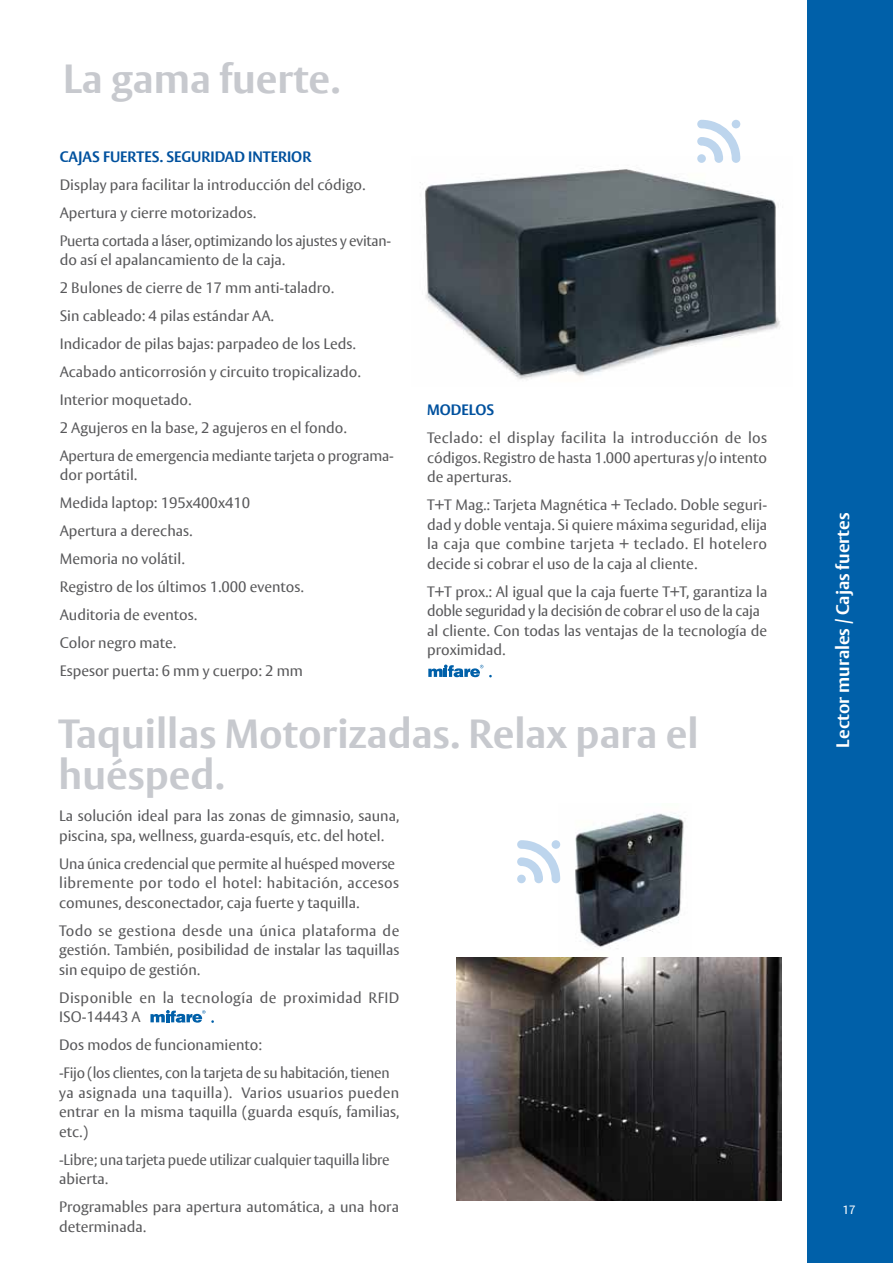
<style>
.page{position:relative;width:893px;height:1263px;background:#fff}
.page>*{position:absolute;margin:0;border:0;box-sizing:border-box;transform-origin:0 0}
.t1{font:700 40.5px/40.5px "ASSA Vesta";color:#c7c9ce}
.t2{font:700 18px "ASSA Vesta";color:#fff}
.t3{font:15px/19.5px "ASSA Vesta";color:#58585a}
.t4{font:15px/19.5px "ASSA Vesta";letter-spacing:.025em;color:#58585a}
.t5{font:700 15px "ASSA Vesta";color:#00519e}
.t6{font:12px "ASSA Vesta";color:#fff}
</style>
<div class="page">
<img style="left:560px;top:813px;width:124px;height:135px">
<img style="left:456px;top:957px;width:325px;height:244px">
<svg style="left:517px;top:840px;width:43px;height:43px"></svg>
<div style="left:807px;top:0;width:86px;height:1263px;background:#0060a9"></div>
<svg style="left:428px;top:664px;width:55px;height:13px"></svg>
<svg style="left:150px;top:1010px;width:64px;height:13px"></svg>
<img style="left:420px;top:157px;width:360px;height:223px">
<svg style="left:697px;top:120px;width:43px;height:43px"></svg>
<h1 class="t1" style="left:63px;top:60px;width:279px">La gama fuerte.</h1>
<p class="t5" style="left:60px;top:147px;width:253px">CAJAS FUERTES. SEGURIDAD INTERIOR</p>
<p class="t3" style="left:60px;top:171px;width:333px;line-height:27.9px">Display para facilitar la introducción del código.<br>Apertura y cierre motorizados.<br>Puerta cortada a láser, optimizando los ajustes y evitan-</p>
<p class="t3" style="left:60px;top:246px;width:336px;line-height:28px">do así el apalancamiento de la caja.<br>2 Bulones de cierre de 17 mm anti-taladro.<br>Sin cableado: 4 pilas estándar AA.<br>Indicador de pilas bajas: parpadeo de los Leds.<br>Acabado anticorrosión y circuito tropicalizado.<br>Interior moquetado.<br>2 Agujeros en la base, 2 agujeros en el fondo.<br>Apertura de emergencia mediante tarjeta o programa-</p>
<p class="t3" style="left:60px;top:462px;width:245px;line-height:27.9px">dor portátil.<br>Medida laptop: 195x400x410<br>Apertura a derechas.<br>Memoria no volátil.<br>Registro de los últimos 1.000 eventos.<br>Auditoria de eventos.<br>Color negro mate.<br>Espesor puerta: 6 mm y cuerpo: 2 mm</p>
<p class="t5" style="left:427px;top:401px;width:69px">MODELOS</p>
<p class="t3" style="left:427px;top:429px;width:342px;text-align:justify">Teclado: el display facilita la introducción de los códigos. Registro de hasta 1.000 aperturas y/o intento de aperturas.</p>
<p class="t3" style="left:427px;top:496px;width:342px;text-align:justify">T+T Mag.: Tarjeta Magnética + Teclado. Doble seguri&shy;dad y doble ventaja. Si quiere máxima seguridad, elija la caja que combine tarjeta + teclado. El hotelero decide si cobrar el uso de la caja al cliente.</p>
<p class="t3" style="left:427px;top:582px;width:342px">T+T prox.: Al igual que la caja fuerte T+T, garantiza la doble seguridad y la decisión de cobrar el uso de la caja al cliente. Con todas las ventajas de la tecnología de proximidad.</p>
<h1 class="t1" style="left:59px;top:715px;width:642px">Taquillas Motorizadas. Relax para el huésped.</h1>
<p class="t3" style="left:59px;top:807px;width:342px">La solución ideal para las zonas de gimnasio, sauna, piscina, spa, wellness, guarda-esquís, etc. del hotel.</p>
<p class="t3" style="left:59px;top:854px;width:342px">Una única credencial que permite al huésped moverse libremente por todo el hotel: habitación, accesos comunes, desconectador, caja fuerte y taquilla.</p>
<p class="t3" style="left:59px;top:921px;width:342px;text-align:justify">Todo se gestiona desde una única plataforma de gestión. También, posibilidad de instalar las taquillas sin equipo de gestión.</p>
<p class="t4" style="left:59px;top:988px;width:342px">Disponible en la tecnología de proximidad RFID<br>ISO-14443 A</p>
<p class="t3" style="left:59px;top:1032px;width:332px;line-height:28px">Dos modos de funcionamiento:<br>-Fijo (los clientes, con la tarjeta de su habitación, tienen</p>
<p class="t3" style="left:59px;top:1083px;width:342px;text-align:justify">ya asignada una taquilla). Varios usuarios pueden entrar en la misma taquilla (guarda esquís, familias, etc.)</p>
<p class="t3" style="left:59px;top:1150px;width:332px">-Libre; una tarjeta puede utilizar cualquier taquilla libre abierta.</p>
<p class="t3" style="left:59px;top:1198px;width:341px">Programables para apertura automática, a una hora determinada.</p>
<p class="t2" style="left:832px;top:747px;width:236px;rotate:-90deg">Lector murales / Cajas fuertes</p>
<p class="t6" style="left:842px;top:1203px;width:15px">17</p>
</div>
